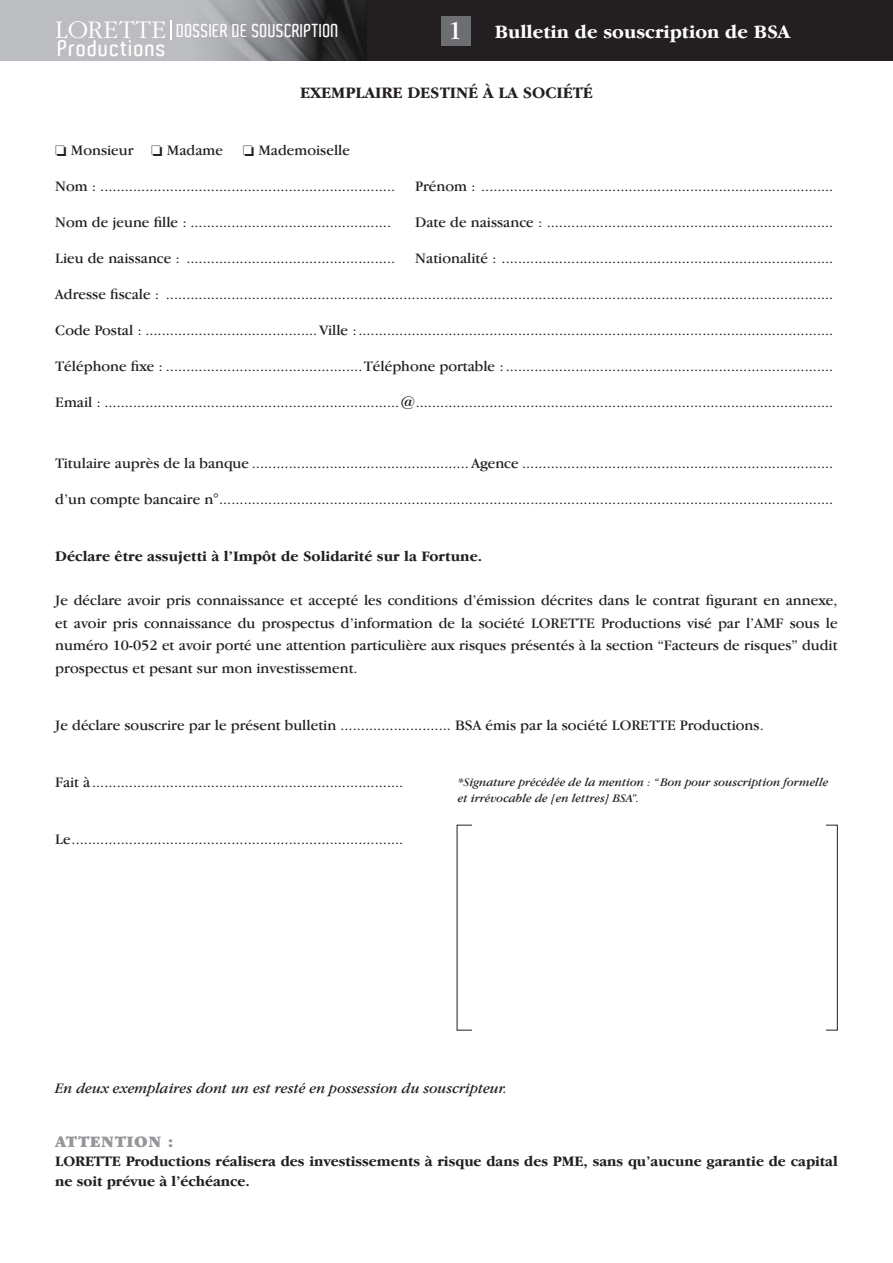
<style>
.page{position:relative;width:893px;height:1263px;background:#fff}
.page>*{position:absolute;margin:0;border:0;box-sizing:border-box;transform-origin:0 0}
.t1{font:600 21.9px "Aldo";letter-spacing:.04em;color:#fff;scale:1.06 1}
.t2{font:700 19.5px "Garamond IT Cby BT";color:#fff}
.t3{font:600 18px "Aldo";letter-spacing:.015em;color:#fff}
.t4{font:700 16.5px "Garamond IT Cby BT";color:#231f20}
.t5{font:900 16.5px "Garamond IT Cby BT";letter-spacing:.04em;color:#939598}
.t6{font:15px/22.5px "Garamond IT Cby BT";color:#231f20}
.t7{font:700 15px/19.5px "Garamond IT Cby BT";letter-spacing:-.005em;color:#231f20}
.t8{font:italic 15px "Garamond IT Cby BT";color:#231f20}
.t9{font:italic 12px/16.5px "Garamond IT Cby BT";color:#231f20}
.s1{font-family:"Garamond";font-weight:300;font-size:26.4px}
.s2{font-family:"Garamond";font-weight:400;font-size:27.15px}
.s3{font-weight:700}
</style>
<div class="page">
<div style="left:0;top:0;width:368px;height:61px;background:#bcbdc0"></div>
<img style="left:209px;top:0;width:159px;height:61px">
<div style="left:368px;top:0;width:525px;height:61px;background:#231f20"></div>
<div style="left:441px;top:16px;width:30px;height:29px;background:#6d6e71"></div>
<hr style="left:170px;top:20px;width:2px;height:20px;background:#fff">
<p class="t3" style="left:55px;top:20px;width:285px"><span class="s1">LORETTE</span> DOSSIER DE SOUSCRIPTION</p>
<h2 class="t2" style="left:448px;top:21px;width:344px"><span class="s2">1</span> Bulletin de souscription de BSA</h2>
<h1 class="t1" style="left:58px;top:36px;width:104px">PRODUCTIONS</h1>
<p class="t4" style="left:300px;top:83px;width:118px">EXEMPLAIRE desti</p>
<p class="t4" style="left:456px;top:83px;width:138px">né à la société</p>
<p class="t6" style="left:55px;top:139px;width:169px">❏ Monsieur ❏ Madame</p>
<p class="t6" style="left:243px;top:139px;width:109px">❏ Mademoiselle</p>
<p class="t6" style="left:55px;top:175px;width:341px">Nom : ........................................................................</p>
<p class="t6" style="left:415px;top:175px;width:420px">Prénom : ......................................................................................</p>
<p class="t6" style="left:55px;top:211px;width:337px">Nom de jeune fille : .................................................</p>
<p class="t6" style="left:415px;top:211px;width:420px">Date de naissance : ......................................................................</p>
<p class="t6" style="left:55px;top:247px;width:341px">Lieu de naissance : ...................................................</p>
<p class="t6" style="left:415px;top:247px;width:420px">Nationalité : .................................................................................</p>
<p class="t6" style="left:55px;top:283px;width:780px">Adresse fiscale : ...................................................................................................................................................................</p>
<p class="t6" style="left:55px;top:319px;width:780px">Code Postal : .......................................... Ville :....................................................................................................................</p>
<p class="t6" style="left:55px;top:355px;width:780px">Téléphone fixe : ................................................Téléphone portable :................................................................................</p>
<p class="t6" style="left:55px;top:391px;width:780px">Email : ........................................................................<span class="s3">@</span>......................................................................................................</p>
<p class="t6" style="left:55px;top:452px;width:780px">Titulaire auprès de la banque ..................................................... Agence ............................................................................</p>
<p class="t6" style="left:55px;top:488px;width:780px">d’un compte bancaire n°......................................................................................................................................................</p>
<p class="t7" style="left:55px;top:547px;width:428px">Déclare être assujetti à l’Impôt de Solidarité sur la Fortune.</p>
<p class="t6" style="left:55px;top:589px;width:784px">Je déclare avoir pris connaissance et accepté les conditions d’émission décrites dans le contrat figurant en annexe, et avoir pris connaissance du prospectus d’information de la société Lorette</p>
<p class="t6" style="left:55px;top:611px;width:784px;text-align:justify;text-indent:546px">Productions visé par l’AMF sous le numéro 10-052 et avoir porté une attention particulière aux risques présentés à la section “Facteurs de risques” dudit prospectus et pesant sur mon investissement.</p>
<p class="t6" style="left:55px;top:713px;width:710px">Je déclare souscrire par le présent bulletin ........................... BSA émis par la société LORETTE Productions.</p>
<p class="t6" style="left:55px;top:770px;width:350px">Fait à............................................................................</p>
<p class="t6" style="left:55px;top:827px;width:350px">Le.................................................................................</p>
<p class="t9" style="left:458px;top:774px;width:372px">*Signature précédée de la mention : “Bon pour souscription formelle et irrévocable de [en lettres] BSA”.</p>
<p class="t8" style="left:55px;top:1079px;width:454px">En deux exemplaires dont un est resté en possession du souscripteur.</p>
<p class="t5" style="left:55px;top:1131px;width:120px">ATTENTION :</p>
<p class="t7" style="left:55px;top:1151px;width:784px">LORETTE Productions réalisera des investissements à risque dans des PME, sans qu’aucune garantie de capital ne soit prévue à l’échéance.</p>
</div>
